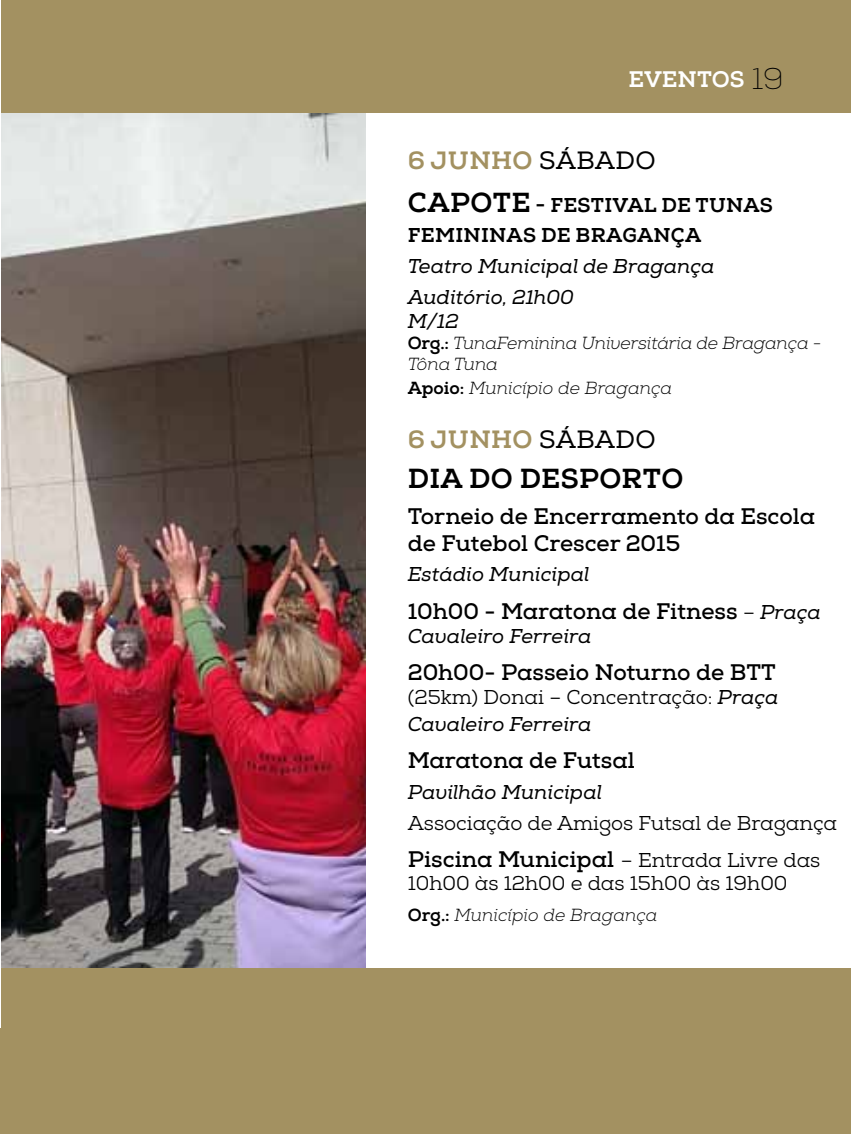
<style>
.page{position:relative;width:851px;height:1134px;background:#fff}
.page>*{position:absolute;margin:0;border:0;box-sizing:border-box;transform-origin:0 0}
.t1{font:700 27.5px "Nexa Slabx";letter-spacing:.01em;color:#000}
.t2{font:25px "Nexa Slab";letter-spacing:.015em;color:#000}
.t3{font:700 25px "Nexa Slabx";color:#a39161}
.t4{font:700 22.5px/27px "Nexa Slab";color:#000}
.t5{font:700 22.5px "Nexa Slabx";color:#fff}
.t6{font:20px/27px "Nexa Slab";color:#000}
.t7{font:italic 20px/31px "Nexa Slab";color:#000}
.t8{font:700 20px "Nexa Slabx";letter-spacing:.015em;color:#000}
.t9{font:italic 300 17.5px/21px "Nexa Slab";letter-spacing:-.01em;color:#000}
.s1{font-family:"Nexa Slab";font-weight:100;font-size:30px;color:#000}
.s2{font-family:"Nexa Slabx";font-weight:700;color:#a39161}
.s3{font-family:"Nexa Slabx";font-weight:700;font-style:normal}
.s4{font-weight:400;font-size:20px}
.s5{font-weight:400;font-style:italic;font-size:20px}
.s6{font-style:italic}
</style>
<div class="page">
<div style="left:0;top:0;width:850px;height:1134px;background:#a39161"></div>
<img style="left:1px;top:113px;width:366px;height:854px">
<div style="left:367px;top:113px;width:483px;height:854px;background:#fff"></div>
<hr style="left:0;top:0;width:1px;height:1028px;background:#fff">
<p class="t5" style="left:628px;top:66px;width:157px">EVENTOS <span class="s1">19</span></p>
<p class="t3" style="left:407px;top:144px;width:44px">6 JUN</p>
<p class="t2" style="left:491px;top:145px;width:166px"><span class="s2">HO</span> sábado</p>
<p class="t1" style="left:408px;top:185px;width:22px">CAPOTE</p>
<p class="t8" style="left:535px;top:192px;width:29px">- FEST</p>
<p class="t8" style="left:604px;top:192px;width:24px">IVAL</p>
<p class="t8" style="left:661px;top:192px;width:51px">DE TUNAS</p>
<p class="t8" style="left:408px;top:222px;width:98px">FEMININAS</p>
<p class="t8" style="left:541px;top:222px;width:51px">DE BRA</p>
<p class="t8" style="left:622px;top:222px;width:78px">GANÇA</p>
<p class="t7" style="left:407px;top:251px;width:308px">Teatro Municipal de Bragança<br>Auditório, 21h00</p>
<p class="t7" style="left:407px;top:306px;width:52px">M/12</p>
<p class="t9" style="left:407px;top:333px;width:415px"><span class="s3">ORG.:</span> TunaFeminina Universitária de Bragança -<br>Tôna Tuna</p>
<p class="t9" style="left:407px;top:378px;width:266px"><span class="s3">APOIO:</span> Município de Bragança</p>
<p class="t3" style="left:407px;top:424px;width:44px">6 JUN</p>
<p class="t2" style="left:491px;top:424px;width:68px"><span class="s2">HO</span> SÁBADO</p>
<p class="t1" style="left:408px;top:462px;width:155px">DIA DO DESPORTO</p>
<p class="t4" style="left:407px;top:503px;width:409px">Torneio de Encerramento da Escola de Futebol Crescer 2015</p>
<p class="t7" style="left:407px;top:559px;width:183px">Estádio Municipal</p>
<p class="t4" style="left:407px;top:598px;width:414px">10h00 - Maratona de Fitness <span class="s4">–</span> <span class="s5">Praça</span></p>
<p class="t7" style="left:407px;top:620px;width:185px">Cavaleiro Ferreira</p>
<p class="t4" style="left:407px;top:659px;width:369px">20h00- Passeio Noturno de BTT</p>
<p class="t6" style="left:407px;top:684px;width:372px">(25km) Donai – Concentração: <span class="s6">Praça<br>Cavaleiro Ferreira</span></p>
<p class="t4" style="left:407px;top:747px;width:229px">Maratona de Futsal</p>
<p class="t7" style="left:407px;top:777px;width:196px">Pavilhão Municipal</p>
<p class="t6" style="left:407px;top:809px;width:431px">Associação de Amigos Futsal de Bragança</p>
<p class="t4" style="left:407px;top:846px;width:414px">Piscina Municipal <span class="s4">– Entrada Livre das</span></p>
<p class="t6" style="left:407px;top:870px;width:381px">10h00 às 12h00 e das 15h00 às 19h00</p>
<p class="t9" style="left:407px;top:904px;width:251px"><span class="s3">ORG.:</span> Município de Bragança</p>
</div>
